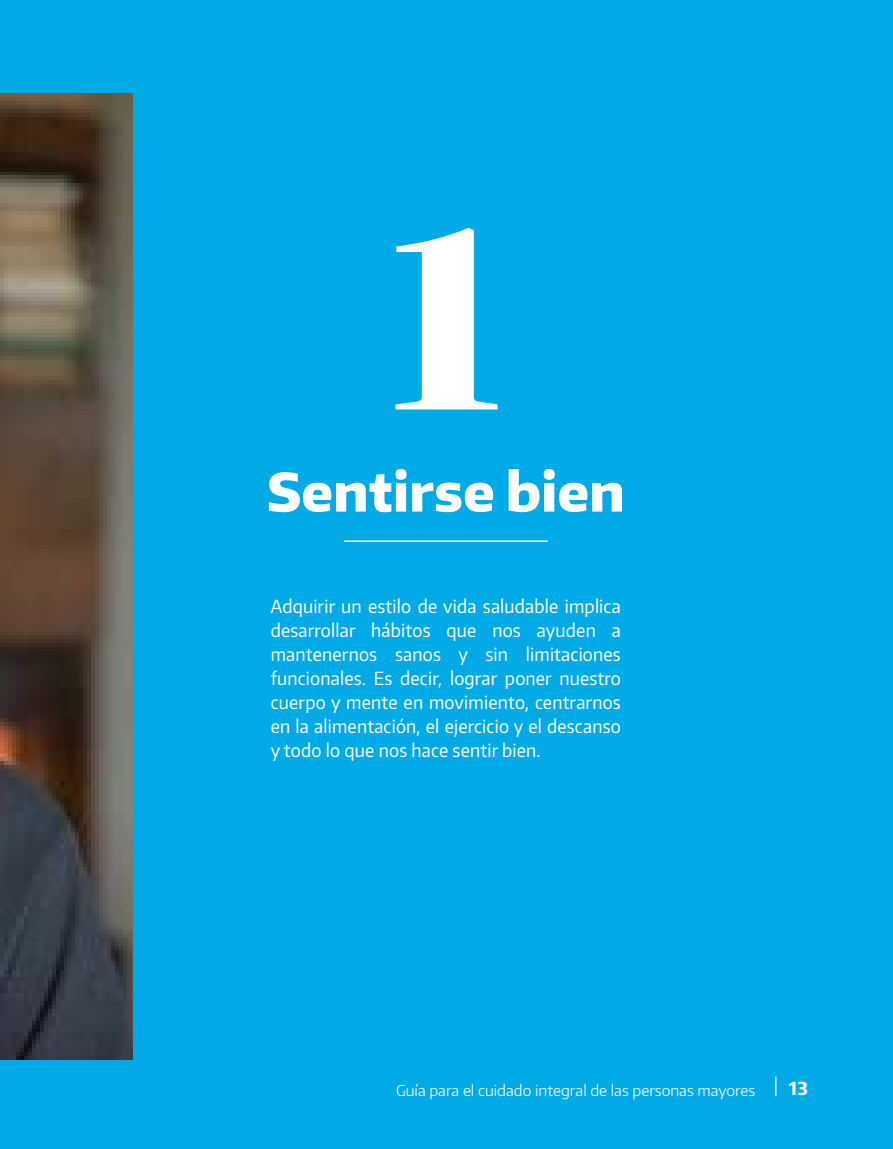
<style>
.page{position:relative;width:893px;height:1149px;background:#fff}
.page>*{position:absolute;margin:0;border:0;box-sizing:border-box;transform-origin:0 0}
.t1{font:255px "Chonburi";color:#fff}
.t2{font:800 52.5px "Encode Sans";color:#fff}
.t3{font:semi-condensed 18px/24px "Encode Sans";letter-spacing:.01em;color:#fff;text-align:justify}
.t4{font:700 18px "Encode Sans";color:#fff}
.t5{font:300 15px "Encode Sans";color:#fff}
</style>
<div class="page">
<div style="left:0;top:0;width:893px;height:1148px;background:#00aae7"></div>
<svg style="left:775px;top:1076px;width:1px;height:19px"></svg>
<img style="left:0;top:93px;width:132px;height:965px">
<hr style="left:344px;top:540px;width:204px;height:1px;background:#fff">
<h1 class="t1" style="left:380px;top:136px;width:133px">1</h1>
<h2 class="t2" style="left:267px;top:457px;width:359px">Sentirse bien</h2>
<p class="t3" style="left:271px;top:593px;width:352px">Adquirir un estilo de vida saludable implica desarrollar hábitos que nos ayuden a mantenernos sanos y sin limitaciones funcionales. Es decir, lograr poner nuestro cuerpo y mente en movimiento, centrarnos en la alimentación, el ejercicio y el descanso y todo lo que nos hace sentir bien.</p>
<p class="t5" style="left:396px;top:1079px;width:361px">Guía para el cuidado integral de las personas mayores</p>
<p class="t4" style="left:789px;top:1076px;width:20px">13</p>
</div>
